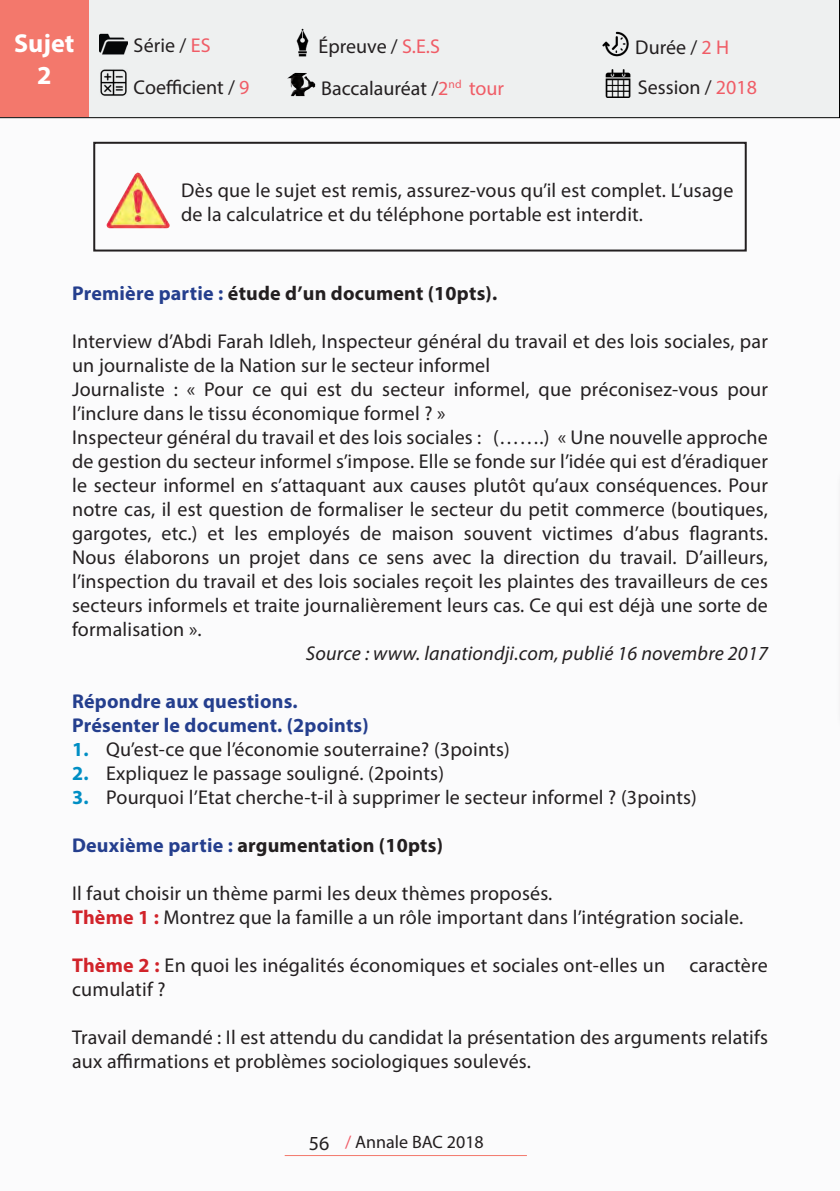
<style>
.page{position:relative;width:840px;height:1191px;background:#fff}
.page>*{position:absolute;margin:0;border:0;box-sizing:border-box;transform-origin:0 0}
.t1{font:700 26px "Myriad Pro";color:#fff}
.corps_de_texte{font:20px/24px "Myriad Pro";letter-spacing:.01em;color:#231f20}
.corps_de_texte-2{font:700 20px "Myriad Pro";letter-spacing:.01em;color:#231f20}
.corps_de_texte-3{font:700 20px "Myriad Pro";letter-spacing:.01em;color:#253f8e}
.corps_de_texte-4{font:italic 20px "Myriad Pro";letter-spacing:.01em;color:#231f20}
.t2{font:18px "Myriad Pro";color:#231f20}
.s1{color:#f05c66}
.s2{color:#253f8e}
.s3{font-weight:700;color:#008ec4}
.s4{font-weight:700;color:#d1232a}
.s5{font-size:20px}
.s6{color:#f05965}
</style>
<div class="page">
<div style="left:0;top:120px;width:839px;height:1071px;background:#fbfbfc"></div>
<hr style="left:284px;top:1155px;width:242px;height:1px;background:#f3786c">
<div style="left:0;top:0;width:839px;height:118px;background:#eef0f0"></div>
<div style="left:0;top:0;width:88px;height:117px;background:#f3786c"></div>
<img style="left:99px;top:30px;width:29px;height:28px">
<img style="left:288px;top:28px;width:28px;height:29px">
<img style="left:601px;top:30px;width:28px;height:28px">
<img style="left:99px;top:68px;width:29px;height:29px">
<img style="left:604px;top:70px;width:27px;height:27px">
<img style="left:287px;top:73px;width:28px;height:23px">
<img style="left:106px;top:173px;width:63px;height:55px">
<div style="left:93px;top:142px;width:653px;height:109px;border:2px solid #231f20"></div>
<svg style="left:839px;top:490px;width:1px;height:220px"></svg>
<p class="t1" style="left:14px;top:26px;width:62px">Sujet</p>
<p class="t1" style="left:37px;top:58px;width:16px">2</p>
<p class="corps_de_texte" style="left:133px;top:33px;width:79px">Série / <span class="s1">ES</span></p>
<p class="corps_de_texte" style="left:318px;top:34px;width:123px">Épreuve / <span class="s1">S.E.S</span></p>
<p class="corps_de_texte" style="left:635px;top:35px;width:95px">Durée / <span class="s1">2 H</span></p>
<p class="corps_de_texte" style="left:133px;top:75px;width:117px">Coefficient / <span class="s1">9</span></p>
<p class="corps_de_texte" style="left:321px;top:76px;width:184px">Baccalauréat /<span class="s1">2</span><sup>nd</sup> <span class="s1">tour</span></p>
<p class="corps_de_texte" style="left:637px;top:75px;width:120px">Session / <span class="s1">2018</span></p>
<p class="corps_de_texte" style="left:181px;top:177px;width:553px">Dès que le sujet est remis, assurez-vous qu’il est complet. L’usage de la calculatrice et du téléphone portable est interdit.</p>
<p class="corps_de_texte-2" style="left:72px;top:280px;width:426px"><span class="s2">Première partie :</span> étude d’un document (10pts).</p>
<p class="corps_de_texte" style="left:72px;top:328px;width:697px">Interview d’Abdi Farah Idleh, Inspecteur général du travail et des lois sociales, par un journaliste de la Nation sur le secteur informel</p>
<p class="corps_de_texte" style="left:72px;top:376px;width:697px">Journaliste : « Pour ce qui est du secteur informel, que préconisez-vous pour l’inclure dans le tissu économique formel ? »</p>
<p class="corps_de_texte" style="left:72px;top:424px;width:697px;text-align:justify">Inspecteur général du travail et des lois sociales : (…….) « Une nouvelle approche de gestion du secteur informel s’impose. Elle se fonde sur l’idée qui est d’éradiquer le secteur informel en s’attaquant aux causes plutôt qu’aux conséquences. Pour notre cas, il est question de formaliser le secteur du petit commerce (boutiques, gargotes, etc.) et les employés de maison souvent victimes d’abus flagrants.<br>Nous élaborons un projet dans ce sens avec la direction du travail. D’ailleurs, l’inspection du travail et des lois sociales reçoit les plaintes des travailleurs de ces secteurs informels et traite journalièrement leurs cas. Ce qui est déjà une sorte de formalisation ».</p>
<p class="corps_de_texte-4" style="left:306px;top:640px;width:463px">Source : www. lanationdji.com, publié 16 novembre 2017</p>
<p class="corps_de_texte-3" style="left:72px;top:688px;width:227px">Répondre aux questions.</p>
<p class="corps_de_texte-3" style="left:72px;top:712px;width:298px">Présenter le document. (2points)</p>
<p class="corps_de_texte" style="left:72px;top:736px;width:439px"><span class="s3">1.</span> Qu’est-ce que l’économie souterraine? (3points)</p>
<p class="corps_de_texte" style="left:72px;top:760px;width:373px"><span class="s3">2.</span> Expliquez le passage souligné. (2points)</p>
<p class="corps_de_texte" style="left:72px;top:784px;width:626px"><span class="s3">3.</span> Pourquoi l’Etat cherche-t-il à supprimer le secteur informel ? (3points)</p>
<p class="corps_de_texte-2" style="left:72px;top:832px;width:372px"><span class="s2">Deuxième partie :</span> argumentation (10pts)</p>
<p class="corps_de_texte" style="left:72px;top:880px;width:481px">Il faut choisir un thème parmi les deux thèmes proposés.</p>
<p class="corps_de_texte" style="left:72px;top:904px;width:672px"><span class="s4">Thème 1 :</span> Montrez que la famille a un rôle important dans l’intégration sociale.</p>
<p class="corps_de_texte" style="left:72px;top:952px;width:696px"><span class="s4">Thème 2 :</span> En quoi les inégalités économiques et sociales ont-elles un caractère cumulatif ?</p>
<p class="corps_de_texte" style="left:72px;top:1024px;width:697px">Travail demandé : Il est attendu du candidat la présentation des arguments relatifs aux affirmations et problèmes sociologiques soulevés.</p>
<p class="t2" style="left:309px;top:1131px;width:176px"><span class="s5">56</span> <span class="s6">/</span> Annale BAC 2018</p>
</div>
